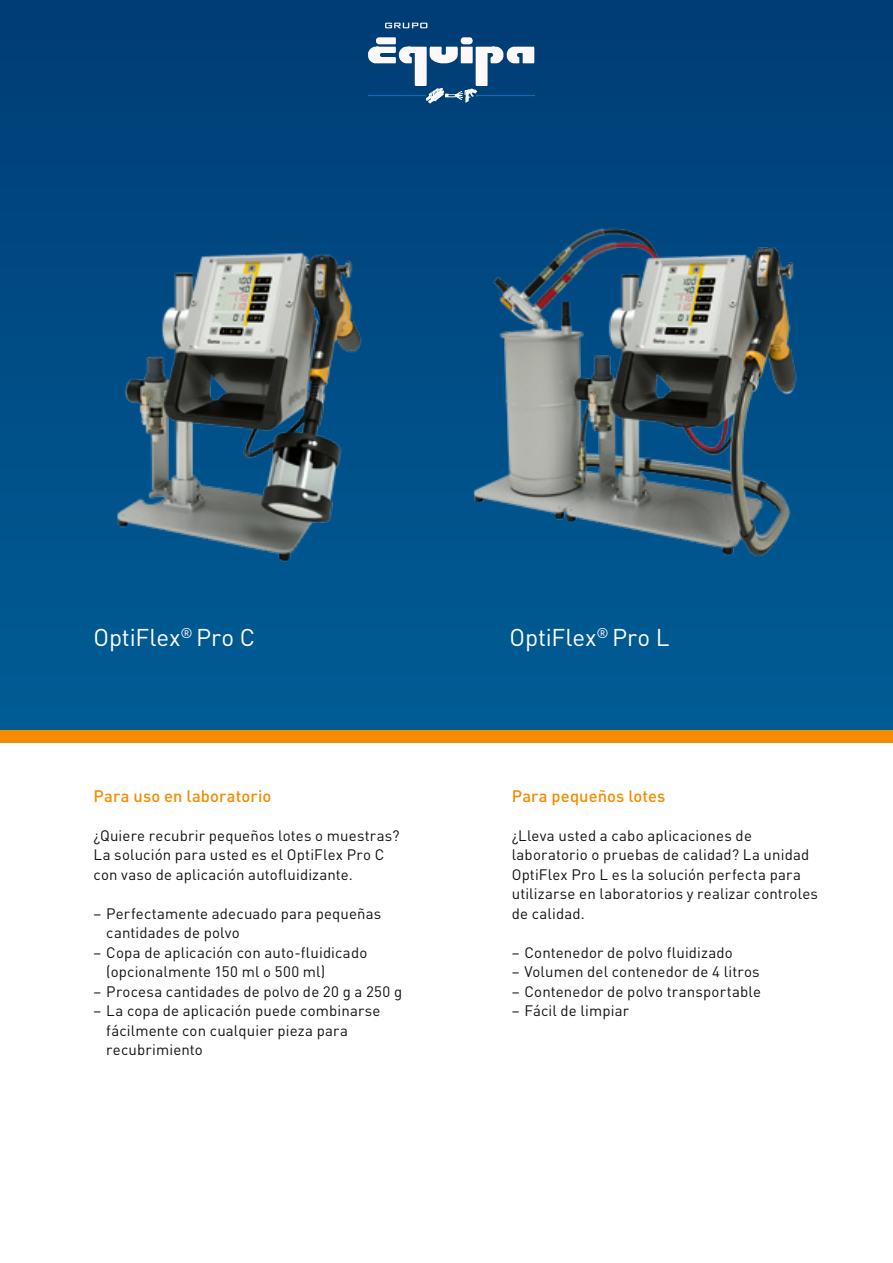
<style>
.page{position:relative;width:893px;height:1263px;background:#fff}
.page>*{position:absolute;margin:0;border:0;box-sizing:border-box;transform-origin:0 0}
.Titel_Weiss_Regular{font:24px "DIN Pro";letter-spacing:-.005em;color:#fff}
.Subtitle_Orange_Medi{font:500 16.5px "DIN Pro";letter-spacing:.005em;color:#f58b00}
.Copy_Black_Regular_1{font:15px/19.5px "DIN Pro";letter-spacing:.01em;color:#11110f}
</style>
<div class="page">
<div style="left:0;top:0;width:893px;height:737px;background:linear-gradient(to bottom,#003c75,#005d96)"></div>
<div style="left:0;top:730px;width:893px;height:13px;background:#f58b00"></div>
<img style="left:452px;top:221px;width:362px;height:337px">
<img style="left:93px;top:242px;width:283px;height:326px">
<img style="left:334px;top:3px;width:235px;height:117px">
<p class="Titel_Weiss_Regular" style="left:94px;top:618px;width:163px">OptiFlex<sup>®</sup> Pro C</p>
<p class="Subtitle_Orange_Medi" style="left:94px;top:782px;width:179px">Para uso en laboratorio</p>
<p class="Copy_Black_Regular_1" style="left:94px;top:824px;width:307px">¿Quiere recubrir pequeños lotes o muestras?<br>La solución para usted es el OptiFlex Pro C con vaso de aplicación autofluidizante.</p>
<p class="Copy_Black_Regular_1" style="left:106px;top:902px;width:277px;text-indent:-13px">– Perfectamente adecuado para pequeñas cantidades de polvo</p>
<p class="Copy_Black_Regular_1" style="left:106px;top:941px;width:262px;text-indent:-13px">– Copa de aplicación con auto-fluidicado (opcionalmente 150 ml o 500 ml)</p>
<p class="Copy_Black_Regular_1" style="left:94px;top:980px;width:310px">– Procesa cantidades de polvo de 20 g a 250 g</p>
<p class="Copy_Black_Regular_1" style="left:106px;top:999px;width:276px;text-indent:-13px">– La copa de aplicación puede combinarse fácilmente con cualquier pieza para recubrimiento</p>
<p class="Titel_Weiss_Regular" style="left:510px;top:618px;width:162px">OptiFlex<sup>®</sup> Pro L</p>
<p class="Subtitle_Orange_Medi" style="left:512px;top:782px;width:155px">Para pequeños lotes</p>
<p class="Copy_Black_Regular_1" style="left:512px;top:824px;width:308px">¿Lleva usted a cabo aplicaciones de laboratorio o pruebas de calidad? La unidad OptiFlex Pro L es la solución perfecta para utilizarse en laboratorios y realizar controles de calidad.</p>
<p class="Copy_Black_Regular_1" style="left:512px;top:941px;width:223px">– Contenedor de polvo fluidizado</p>
<p class="Copy_Black_Regular_1" style="left:512px;top:960px;width:249px">– Volumen del contenedor de 4 litros</p>
<p class="Copy_Black_Regular_1" style="left:512px;top:980px;width:251px">– Contenedor de polvo transportable</p>
<p class="Copy_Black_Regular_1" style="left:512px;top:999px;width:119px">– Fácil de limpiar</p>
</div>
